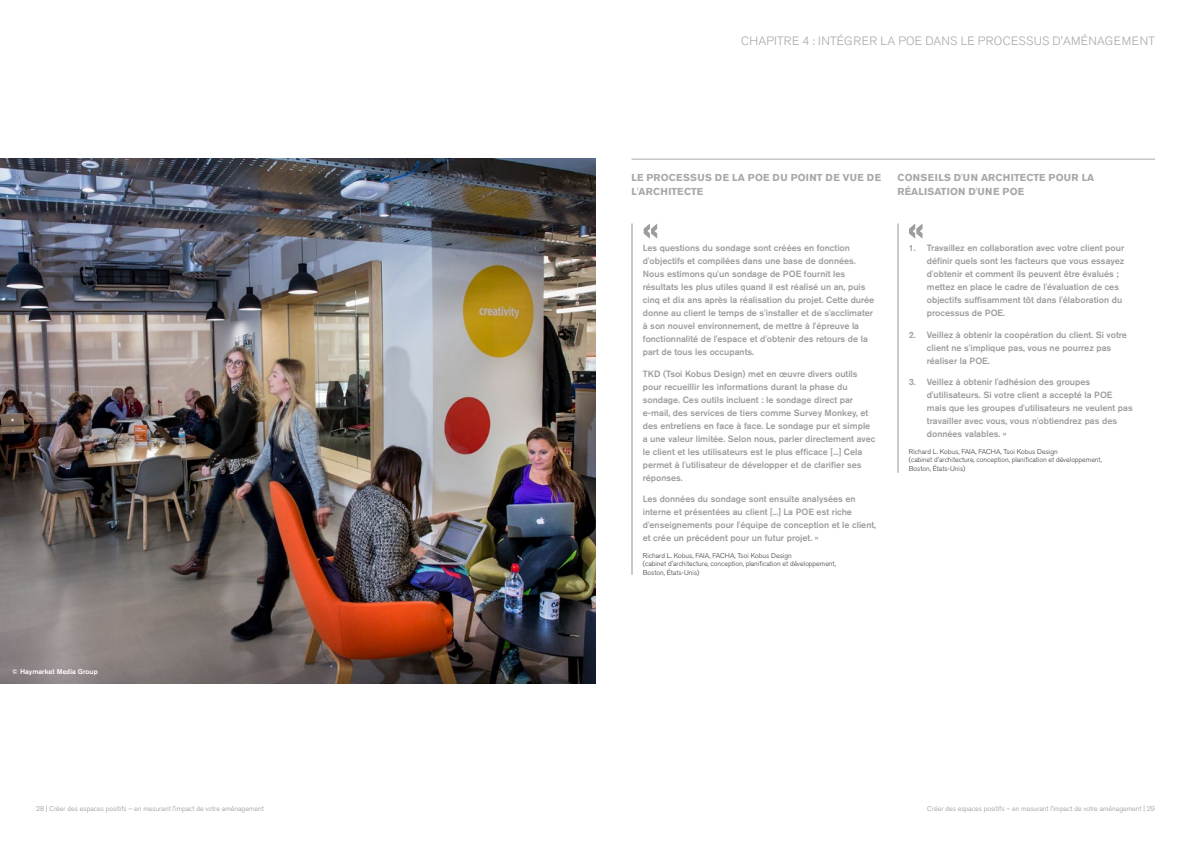
<style>
.page{position:relative;width:1191px;height:842px;background:#fff}
.page>*{position:absolute;margin:0;border:0;box-sizing:border-box;transform-origin:0 0}
.t1{font:300 12px "Akzidenz Grotesk Pro";letter-spacing:.03em;color:#a8a7aa}
.t2{font:700 10px/14px "Akzidenz Grotesk Pro";letter-spacing:.01em;color:#a8a7aa}
.t3{font:700 10px/14px "Akzidenz Grotesk Pro";letter-spacing:.03em;color:#a8a7aa}
.t4{font:500 9px/13px "Akzidenz Grotesk Pro";color:#9d9da0}
.t5{font:300 7px/8.4px "Akzidenz Grotesk Pro";color:#3c3c3b}
.t6{font:300 7px "Akzidenz Grotesk Pro";color:#939497}
.t7{font:500 7px "Akzidenz Grotesk Pro";color:#fff}
</style>
<div class="page">
<img style="left:0;top:159px;width:595px;height:524px">
<hr style="left:631px;top:159px;width:524px;height:1px;background:#a8a7aa">
<hr style="left:631px;top:223px;width:1px;height:352px;background:#939497">
<svg style="left:643px;top:223px;width:14px;height:16px"></svg>
<hr style="left:897px;top:223px;width:1px;height:250px;background:#939497">
<svg style="left:909px;top:224px;width:13px;height:15px"></svg>
<h1 class="t1" style="left:741px;top:33px;width:415px">CHAPITRE 4 : INTÉGRER LA POE DANS LE PROCESSUS D'AMÉNAGEMENT</h1>
<p class="t3" style="left:631px;top:171px;width:251px">LE PROCESSUS DE LA POE DU POINT DE VUE DE<br>L'ARCHITECTE</p>
<p class="t2" style="left:897px;top:171px;width:198px">CONSEILS D'UN ARCHITECTE POUR LA<br>RÉALISATION D'UNE POE</p>
<p class="t7" style="left:12px;top:667px;width:87px">© Haymarket Media Group</p>
<p class="t4" style="left:643px;top:241px;width:233px">Les questions du sondage sont créées en fonction d'objectifs et compilées dans une base de données.<br>Nous estimons qu'un sondage de POE fournit les résultats les plus utiles quand il est réalisé un an, puis cinq et dix ans après la réalisation du projet. Cette durée donne au client le temps de s'installer et de s'acclimater à son nouvel environnement, de mettre à l'épreuve la fonctionnalité de l'espace et d'obtenir des retours de la part de tous les occupants.</p>
<p class="t4" style="left:643px;top:367px;width:234px">TKD (Tsoi Kobus Design) met en œuvre divers outils pour recueillir les informations durant la phase du sondage. Ces outils incluent : le sondage direct par e-mail, des services de tiers comme Survey Monkey, et des entretiens en face à face. Le sondage pur et simple a une valeur limitée. Selon nous, parler directement avec le client et les utilisateurs est le plus efficace [...] Cela permet à l'utilisateur de développer et de clarifier ses réponses.</p>
<p class="t4" style="left:643px;top:492px;width:235px">Les données du sondage sont ensuite analysées en interne et présentées au client [...] La POE est riche d'enseignements pour l'équipe de conception et le client, et crée un précédent pour un futur projet. »</p>
<p class="t5" style="left:643px;top:551px;width:194px">Richard L. Kobus, FAIA, FACHA, Tsoi Kobus Design<br>(cabinet d'architecture, conception, planification et développement,<br>Boston, États-Unis)</p>
<p class="t4" style="left:927px;top:241px;width:199px;text-indent:-18px">1. Travaillez en collaboration avec votre client pour définir quels sont les facteurs que vous essayez d'obtenir et comment ils peuvent être évalués ; mettez en place le cadre de l'évaluation de ces objectifs suffisamment tôt dans l'élaboration du processus de POE.</p>
<p class="t4" style="left:927px;top:328px;width:202px;text-indent:-18px">2. Veillez à obtenir la coopération du client. Si votre client ne s'implique pas, vous ne pourrez pas réaliser la POE.</p>
<p class="t4" style="left:927px;top:375px;width:207px;text-indent:-18px">3. Veillez à obtenir l'adhésion des groupes d'utilisateurs. Si votre client a accepté la POE mais que les groupes d'utilisateurs ne veulent pas travailler avec vous, vous n'obtiendrez pas des données valables. »</p>
<p class="t5" style="left:909px;top:447px;width:194px">Richard L. Kobus, FAIA, FACHA, Tsoi Kobus Design<br>(cabinet d'architecture, conception, planification et développement,<br>Boston, États-Unis)</p>
<p class="t6" style="left:36px;top:804px;width:229px">28 | Créer des espaces positifs – en mesurant l'impact de votre aménagement</p>
<p class="t6" style="left:927px;top:804px;width:229px">Créer des espaces positifs – en mesurant l'impact de votre aménagement | 29</p>
</div>
